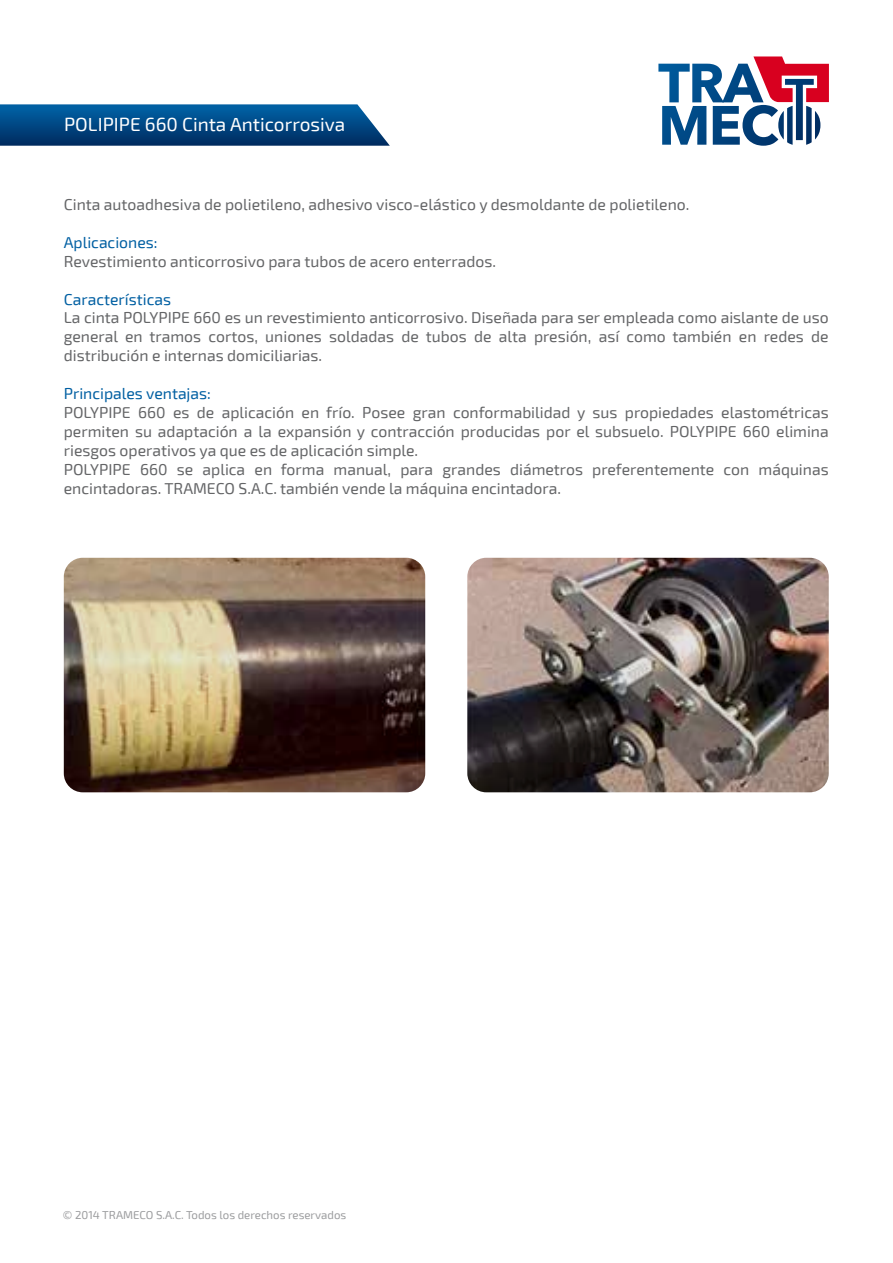
<style>
.page{position:relative;width:893px;height:1263px;background:#fff}
.page>*{position:absolute;margin:0;border:0;box-sizing:border-box;transform-origin:0 0}
.t1{font:18.9px "Exo 2";color:#fff}
.t2{font:15.75px/18.9px "Exo 2";color:#646567;text-align:justify}
.t3{font:15.75px "Exo 2";color:#005fa2}
.t4{font:11.4px "Exo 2";color:#9b9c9e}
</style>
<div class="page">
<svg style="left:658px;top:56px;width:171px;height:90px"></svg>
<svg style="left:0;top:104px;width:390px;height:42px;background:#0e5089"></svg>
<img style="left:64px;top:558px;width:361px;height:234px">
<img style="left:467px;top:558px;width:362px;height:234px">
<p class="t1" style="left:64px;top:113px;width:282px">POLIPIPE 660 Cinta Anticorrosiva</p>
<p class="t2" style="left:64px;top:195px;width:627px">Cinta autoadhesiva de polietileno, adhesivo visco-elástico y desmoldante de polietileno.</p>
<p class="t3" style="left:64px;top:233px;width:95px">Aplicaciones:</p>
<p class="t2" style="left:64px;top:252px;width:434px">Revestimiento anticorrosivo para tubos de acero enterrados.</p>
<p class="t3" style="left:64px;top:290px;width:109px">Características</p>
<p class="t2" style="left:64px;top:309px;width:766px">La cinta POLYPIPE 660 es un revestimiento anticorrosivo. Diseñada para ser empleada como aislante de uso general en tramos cortos, uniones soldadas de tubos de alta presión, así como también en redes de distribución e internas domiciliarias.</p>
<p class="t3" style="left:64px;top:384px;width:149px">Principales ventajas:</p>
<p class="t2" style="left:64px;top:403px;width:766px;text-align:left">POLYPIPE 660 es de aplicación en frío. Posee gran conformabilidad y sus propiedades elastométricas permiten su adaptación a la expansión y contracción producidas por el subsuelo. POLYPIPE 660 elimina riesgos operativos ya que es de aplicación simple.<br>POLYPIPE 660 se aplica en forma manual, para grandes diámetros preferentemente con máquinas encintadoras. TRAMECO S.A.C. también vende la máquina encintadora.</p>
<p class="t4" style="left:63px;top:1208px;width:285px">© 2014 TRAMECO S.A.C. Todos los derechos reservados</p>
</div>
